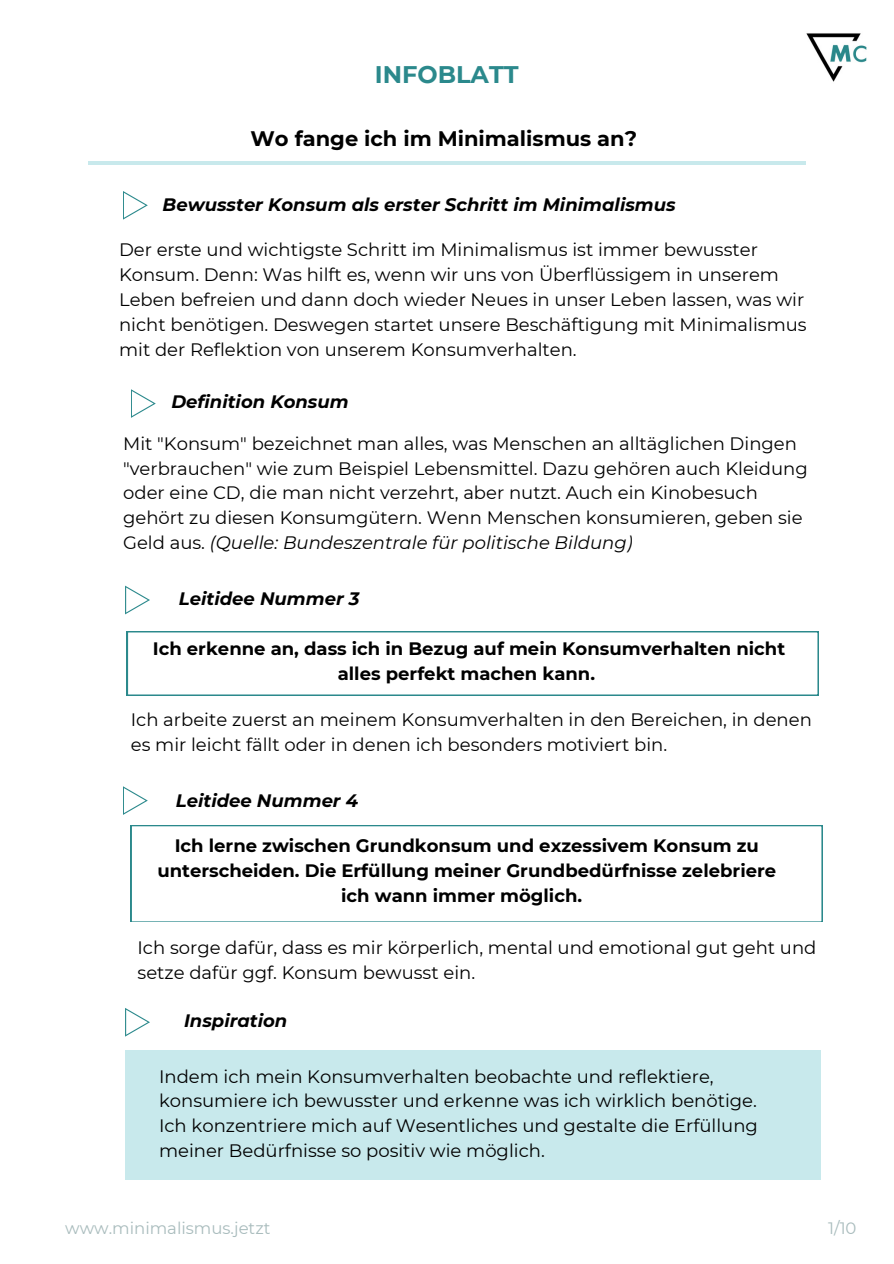
<style>
.page{position:relative;width:894px;height:1264px;background:#fff}
.page>*{position:absolute;margin:0;border:0;box-sizing:border-box;transform-origin:0 0}
.t1{font:700 24px "Montserrat";color:#2b898c}
.t2{font:700 21px "Montserrat";color:#000}
.t3{font:18px/24.8px "Montserrat";color:#000}
.t4{font:700 18px/24.8px "Montserrat";color:#000;text-align:center}
.t5{font:italic 700 18px "Montserrat";color:#000}
.t6{font:16.5px "Montserrat";color:#a9bcbd}
.s1{font-style:italic}
</style>
<div class="page">
<hr style="left:88px;top:162px;width:717px;height:3px;background:#c8e9ec">
<svg style="left:131px;top:389px;width:24px;height:29px"></svg>
<svg style="left:127px;top:631px;width:691px;height:64px"></svg>
<svg style="left:125px;top:585px;width:25px;height:29px"></svg>
<svg style="left:131px;top:825px;width:690px;height:97px"></svg>
<svg style="left:123px;top:786px;width:24px;height:29px"></svg>
<img style="left:806px;top:33px;width:61px;height:49px">
<div style="left:125px;top:1050px;width:695px;height:129px;background:#c8e9ec"></div>
<svg style="left:125px;top:1008px;width:25px;height:28px"></svg>
<svg style="left:123px;top:191px;width:24px;height:29px"></svg>
<p class="t1" style="left:375px;top:59px;width:145px">INFOBLATT</p>
<p class="t2" style="left:250px;top:125px;width:388px">Wo fange ich im Minimalismus an?</p>
<p class="t5" style="left:162px;top:194px;width:514px">Bewusster Konsum als erster Schritt im Minimalismus</p>
<p class="t3" style="left:119px;top:237px;width:689px">Der erste und wichtigste Schritt im Minimalismus ist immer bewusster Konsum. Denn: Was hilft es, wenn wir uns von Überflüssigem in unserem Leben befreien und dann doch wieder Neues in unser Leben lassen, was wir nicht benötigen. Deswegen startet unsere Beschäftigung mit Minimalismus mit der Reflektion von unserem Konsumverhalten.</p>
<p class="t5" style="left:171px;top:390px;width:179px">Definition Konsum</p>
<h2 class="t3" style="left:123px;top:431px;width:685px">Mit "Konsum" bezeichnet man alles, was Menschen an alltäglichen Dingen "verbrauchen" wie zum Beispiel Lebensmittel. Dazu gehören auch Kleidung oder eine CD, die man nicht verzehrt, aber nutzt. Auch ein Kinobesuch gehört zu diesen Konsumgütern. Wenn Menschen konsumieren, geben sie Geld aus. <span class="s1">(Quelle: Bundeszentrale für politische Bildung)</span></h2>
<p class="t5" style="left:179px;top:587px;width:182px">Leitidee Nummer 3</p>
<h1 class="t4" style="left:153px;top:636px;width:633px">Ich erkenne an, dass ich in Bezug auf mein Konsumverhalten nicht alles perfekt machen kann.</h1>
<h3 class="t3" style="left:131px;top:707px;width:682px">Ich arbeite zuerst an meinem Konsumverhalten in den Bereichen, in denen es mir leicht fällt oder in denen ich besonders motiviert bin.</h3>
<h3 class="t5" style="left:176px;top:789px;width:184px">Leitidee Nummer 4</h3>
<p class="t4" style="left:157px;top:833px;width:620px">Ich lerne zwischen Grundkonsum und exzessivem Konsum zu unterscheiden. Die Erfüllung meiner Grundbedürfnisse zelebriere ich wann immer möglich.</p>
<h3 class="t3" style="left:137px;top:935px;width:680px">Ich sorge dafür, dass es mir körperlich, mental und emotional gut geht und setze dafür ggf. Konsum bewusst ein.</h3>
<p class="t5" style="left:184px;top:1009px;width:105px">Inspiration</p>
<p class="t3" style="left:159px;top:1063px;width:600px">Indem ich mein Konsumverhalten beobachte und reflektiere, konsumiere ich bewusster und erkenne was ich wirklich benötige.<br>Ich konzentriere mich auf Wesentliches und gestalte die Erfüllung meiner Bedürfnisse so positiv wie möglich.</p>
<h3 class="t6" style="left:65px;top:1217px;width:207px">www.minimalismus.jetzt</h3>
<h3 class="t6" style="left:828px;top:1217px;width:30px">1/10</h3>
</div>
